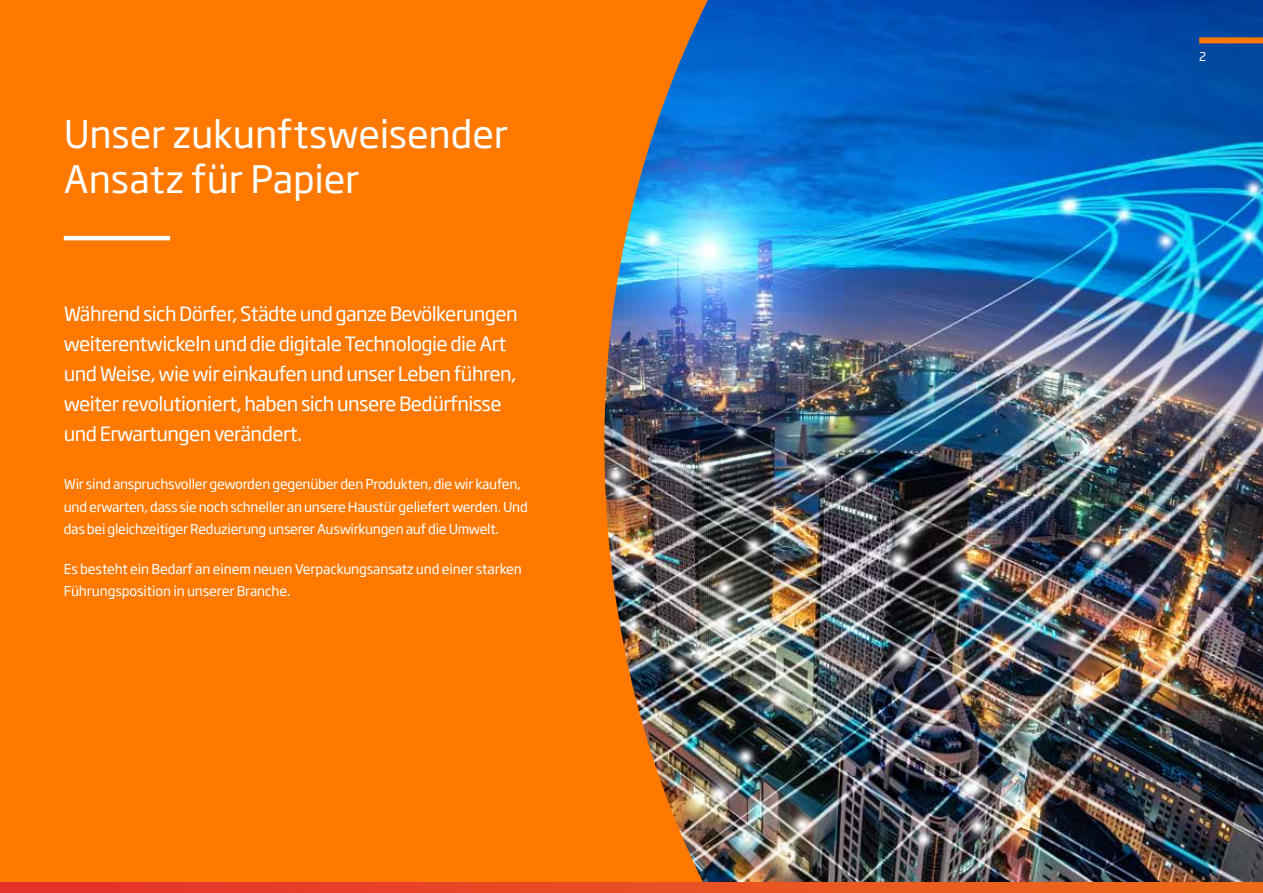
<style>
.page{position:relative;width:1263px;height:893px;background:#fff}
.page>*{position:absolute;margin:0;border:0;box-sizing:border-box;transform-origin:0 0}
.t1{font:37.5px/45px "Soho Gothic Pro";letter-spacing:-.005em;color:#fff}
.t2{font:19.5px/30px "Soho Gothic Pro";letter-spacing:-.03em;color:#fff}
.t3{font:13.5px/22.5px "Soho Gothic Pro";letter-spacing:-.02em;color:#fff}
.t4{font:12px "Soho Gothic Pro";color:#fff}
</style>
<div class="page">
<div style="left:0;top:0;width:1159px;height:893px;background:#ff7900"></div>
<img style="left:604px;top:0;width:659px;height:882px">
<div style="left:1199px;top:37px;width:64px;height:6px;background:#ff7900"></div>
<svg style="left:0;top:882px;width:1263px;height:11px;background:#e94d23"></svg>
<hr style="left:64px;top:236px;width:106px;height:4px;background:#fff">
<h1 class="t1" style="left:64px;top:110px;width:446px">Unser zukunftsweisender<br>Ansatz für Papier</h1>
<p class="t2" style="left:64px;top:298px;width:456px">Während sich Dörfer, Städte und ganze Bevölkerungen weiterentwickeln und die digitale Technologie die Art und Weise, wie wir einkaufen und unser Leben führen, weiter revolutioniert, haben sich unsere Bedürfnisse und Erwartungen verändert.</p>
<p class="t3" style="left:64px;top:472px;width:466px">Wir sind anspruchsvoller geworden gegenüber den Produkten, die wir kaufen, und erwarten, dass sie noch schneller an unsere Haustür geliefert werden. Und das bei gleichzeitiger Reduzierung unserer Auswirkungen auf die Umwelt.</p>
<p class="t3" style="left:64px;top:557px;width:460px">Es besteht ein Bedarf an einem neuen Verpackungsansatz und einer starken<br>Führungsposition in unserer Branche.</p>
<p class="t4" style="left:1199px;top:48px;width:9px">2</p>
</div>
